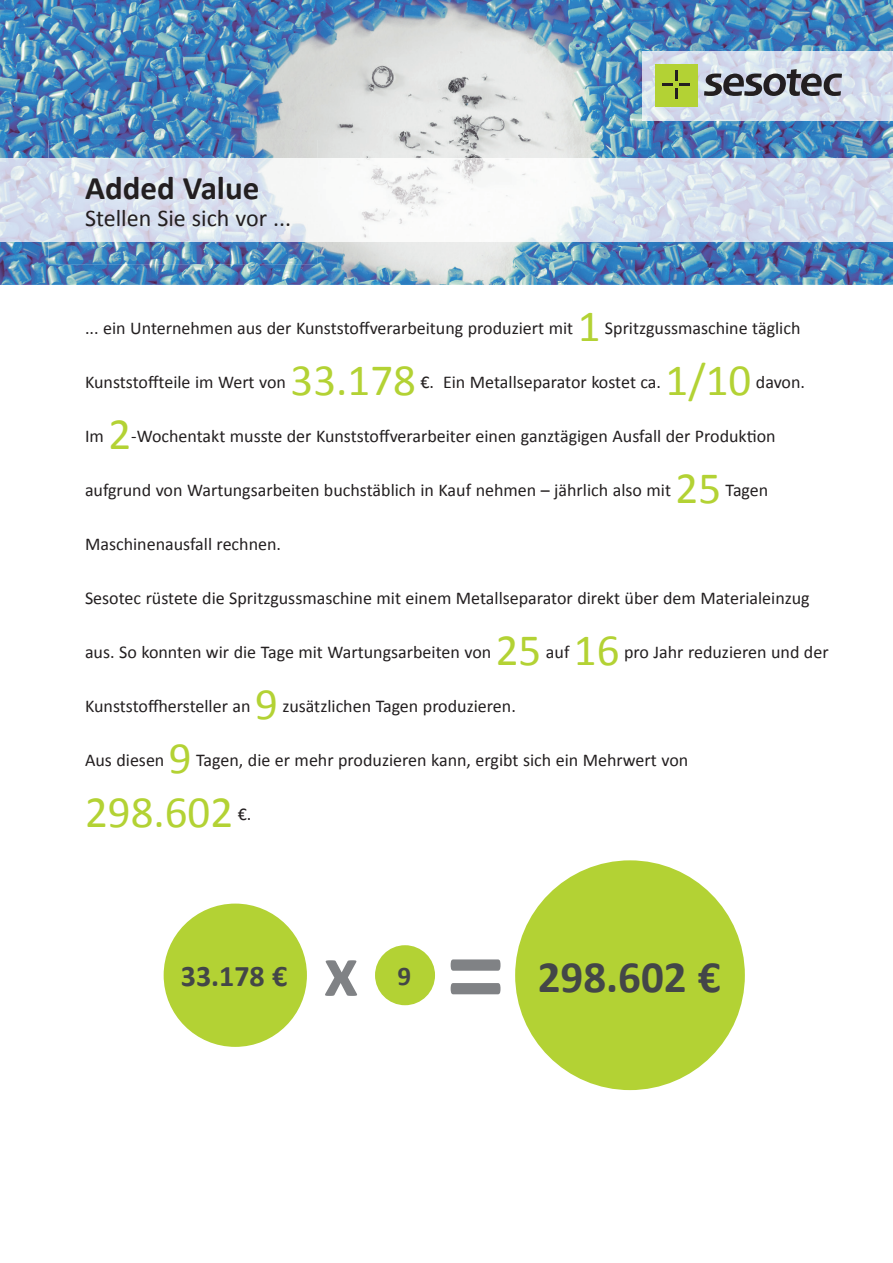
<style>
.page{position:relative;width:893px;height:1263px;background:#fff}
.page>*{position:absolute;margin:0;border:0;box-sizing:border-box;transform-origin:0 0}
.t1{font:700 120px "Calibri";color:#808285}
.t2{font:700 75px "Calibri";color:#808285}
.t3{font:45px "Calibri";color:#b3d234}
.t4{font:700 45px "Calibri";color:#434648}
.t5{font:700 33px "Calibri";color:#231f20}
.t6{font:700 30px "Calibri";color:#434648}
.t7{font:700 27px "Calibri";color:#434648}
.t8{font:24px "Calibri";color:#231f20}
.t9{font:18px "Calibri";color:#231f20}
</style>
<div class="page">
<img style="left:0;top:0;width:893px;height:285px">
<img style="left:642px;top:51px;width:251px;height:69px">
<div style="left:655px;top:64px;width:42px;height:42px;background:#b3d234"></div>
<svg style="left:662px;top:71px;width:28px;height:28px"></svg>
<svg style="left:704px;top:69px;width:138px;height:27px;background:#858890"></svg>
<img style="left:0;top:158px;width:893px;height:84px">
<img style="left:49px;top:140px;width:268px;height:124px">
<div style="left:163px;top:902px;width:145px;height:146px;background:#b3d234;border-radius:50%"></div>
<div style="left:374px;top:944px;width:62px;height:62px;background:#b3d234;border-radius:50%"></div>
<div style="left:373px;top:943px;width:64px;height:64px;border:2px solid #fff;border-radius:50%"></div>
<div style="left:514px;top:859px;width:232px;height:232px;background:#b3d234;border-radius:50%"></div>
<h3 class="t5" style="left:85px;top:167px;width:176px">Added Value</h3>
<h3 class="t8" style="left:85px;top:203px;width:208px">Stellen Sie sich vor ...</h3>
<p class="t9" style="left:85px;top:317px;width:490px">... ein Unternehmen aus der Kunststoffverarbeitung produziert mit</p>
<h3 class="t3" style="left:578px;top:298px;width:24px">1</h3>
<p class="t9" style="left:605px;top:317px;width:197px">Spritzgussmaschine täglich</p>
<p class="t9" style="left:85px;top:371px;width:203px">Kunststoffteile im Wert von</p>
<h3 class="t3" style="left:291px;top:352px;width:127px">33.178</h3>
<p class="t9" style="left:420px;top:371px;width:242px">€. Ein Metallseparator kostet ca.</p>
<h3 class="t3" style="left:666px;top:352px;width:87px">1/10</h3>
<p class="t9" style="left:756px;top:371px;width:51px">davon.</p>
<p class="t9" style="left:85px;top:425px;width:20px">Im</p>
<h3 class="t3" style="left:108px;top:406px;width:24px">2</h3>
<p class="t9" style="left:131px;top:425px;width:646px">-Wochentakt musste der Kunststoffverarbeiter einen ganztägigen Ausfall der Produktion</p>
<p class="t9" style="left:85px;top:479px;width:587px">aufgrund von Wartungsarbeiten buchstäblich in Kauf nehmen – jährlich also mit</p>
<h3 class="t3" style="left:675px;top:460px;width:47px">25</h3>
<p class="t9" style="left:726px;top:479px;width:44px">Tagen</p>
<p class="t9" style="left:85px;top:533px;width:198px">Maschinenausfall rechnen.</p>
<p class="t9" style="left:85px;top:587px;width:726px">Sesotec rüstete die Spritzgussmaschine mit einem Metallseparator direkt über dem Materialeinzug</p>
<p class="t9" style="left:85px;top:641px;width:408px">aus. So konnten wir die Tage mit Wartungsarbeiten von</p>
<h3 class="t3" style="left:496px;top:622px;width:47px">25</h3>
<p class="t9" style="left:546px;top:641px;width:25px">auf</p>
<h3 class="t3" style="left:574px;top:622px;width:47px">16</h3>
<p class="t9" style="left:624px;top:641px;width:206px">pro Jahr reduzieren und der</p>
<p class="t9" style="left:85px;top:695px;width:167px">Kunststoffhersteller an</p>
<h3 class="t3" style="left:255px;top:676px;width:24px">9</h3>
<p class="t9" style="left:282px;top:695px;width:235px">zusätzlichen Tagen produzieren.</p>
<p class="t9" style="left:85px;top:749px;width:81px">Aus diesen</p>
<h3 class="t3" style="left:169px;top:730px;width:24px">9</h3>
<p class="t9" style="left:196px;top:749px;width:494px">Tagen, die er mehr produzieren kann, ergibt sich ein Mehrwert von</p>
<h3 class="t3" style="left:85px;top:784px;width:150px">298.602</h3>
<p class="t9" style="left:238px;top:803px;width:15px">€.</p>
<h3 class="t6" style="left:181px;top:958px;width:108px">33.178 €</h3>
<h2 class="t2" style="left:324px;top:924px;width:36px">x</h2>
<h3 class="t7" style="left:397px;top:960px;width:15px">9</h3>
<h1 class="t1" style="left:446px;top:896px;width:61px">=</h1>
<h3 class="t4" style="left:538px;top:949px;width:184px">298.602 €</h3>
</div>
